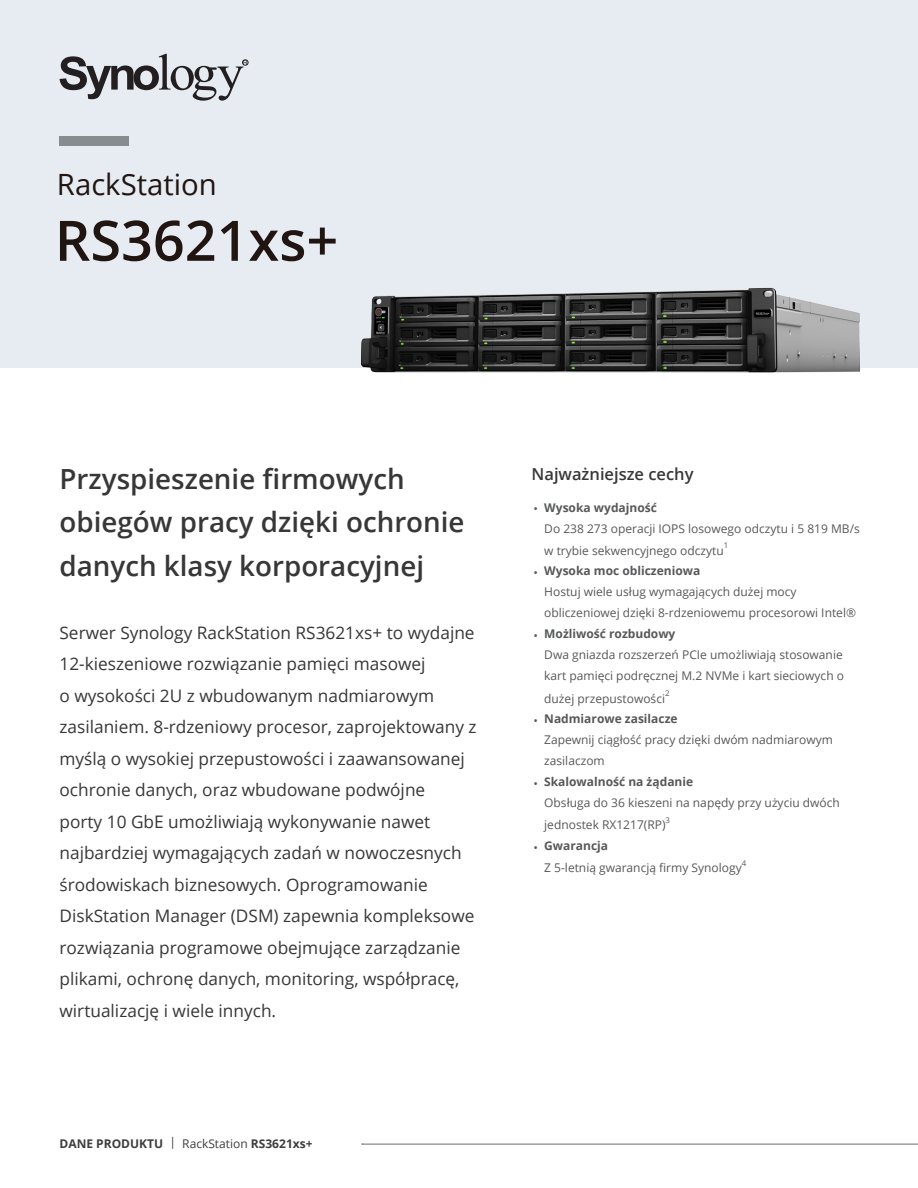
<style>
.page{position:relative;width:918px;height:1188px;background:#fff}
.page>*{position:absolute;margin:0;border:0;box-sizing:border-box;transform-origin:0 0}
.Model_Name{font:600 55.8px "Open Sans";color:#211512}
.Product_Type{font:29.25px "Open Sans";color:#211512}
.Introduction_Title{font:600 27.75px/43.5px "Open Sans";color:#383738}
.Introduction{font:17.25px/31.5px "Open Sans";color:#383738}
.Selling_Title{font:600 16.5px "Open Sans";color:#383839}
.t1{font:12px/21px "Open Sans";color:#57585a}
.t2{font:700 12px "Open Sans";color:#3e3e3f}
.t3{font:7.8px "Open Sans";color:#57585a}
.s1{font-weight:400}
.s2{font-weight:700}
</style>
<div class="page">
<hr style="left:362px;top:1144px;width:556px;height:1px;background:#6c6d70">
<div style="left:0;top:0;width:918px;height:368px;background:#e6ecf2"></div>
<div style="left:60px;top:136px;width:69px;height:10px;background:#878c91"></div>
<svg style="left:60px;top:54px;width:188px;height:47px"></svg>
<img style="left:361px;top:287px;width:500px;height:86px">
<p class="Product_Type" style="left:57px;top:165px;width:161px">RackStation</p>
<p class="Model_Name" style="left:55px;top:202px;width:285px">RS3621xs+</p>
<p class="Introduction_Title" style="left:60px;top:457px;width:407px">Przyspieszenie firmowych obiegów pracy dzięki ochronie danych klasy korporacyjnej</p>
<p class="Introduction" style="left:60px;top:616px;width:419px">Serwer Synology RackStation RS3621xs+ to wydajne 12-kieszeniowe rozwiązanie pamięci masowej<br>o wysokości 2U z wbudowanym nadmiarowym zasilaniem. 8-rdzeniowy procesor, zaprojektowany z myślą o wysokiej przepustowości i zaawansowanej ochronie danych, oraz wbudowane podwójne<br>porty 10 GbE umożliwiają wykonywanie nawet najbardziej wymagających zadań w nowoczesnych środowiskach biznesowych. Oprogramowanie DiskStation Manager (DSM) zapewnia kompleksowe rozwiązania programowe obejmujące zarządzanie plikami, ochronę danych, monitoring, współpracę, wirtualizację i wiele innych.</p>
<p class="t2" style="left:60px;top:1135px;width:255px">DANE PRODUKTU <span class="s1">| RackStation</span> RS3621xs+</p>
<p class="Selling_Title" style="left:532px;top:463px;width:164px">Najważniejsze cechy</p>
<p class="t1" style="left:544px;top:496px;width:317px;text-indent:-11px">• <span class="s2">Wysoka wydajność<br></span>Do 238 273 operacji IOPS losowego odczytu i 5 819 MB/s</p>
<p class="t1" style="left:544px;top:540px;width:181px">w trybie sekwencyjnego odczytu</p>
<p class="t3" style="left:724px;top:540px;width:6px">1</p>
<p class="t1" style="left:544px;top:560px;width:313px;text-indent:-11px">• <span class="s2">Wysoka moc obliczeniowa<br></span>Hostuj wiele usług wymagających dużej mocy obliczeniowej dzięki 8-rdzeniowemu procesorowi Intel®</p>
<p class="t1" style="left:544px;top:623px;width:301px;text-indent:-11px">• <span class="s2">Możliwość rozbudowy<br></span>Dwa gniazda rozszerzeń PCIe umożliwiają stosowanie kart pamięci podręcznej M.2 NVMe i kart sieciowych o</p>
<p class="t1" style="left:544px;top:687px;width:122px">dużej przepustowości</p>
<p class="t3" style="left:665px;top:688px;width:6px">2</p>
<p class="t1" style="left:544px;top:708px;width:290px;text-indent:-11px">• <span class="s2">Nadmiarowe zasilacze<br></span>Zapewnij ciągłość pracy dzięki dwóm nadmiarowym zasilaczom</p>
<p class="t1" style="left:544px;top:771px;width:297px;text-indent:-11px">• <span class="s2">Skalowalność na żądanie<br></span>Obsługa do 36 kieszeni na napędy przy użyciu dwóch</p>
<p class="t1" style="left:544px;top:814px;width:123px">jednostek RX1217(RP)</p>
<p class="t3" style="left:666px;top:815px;width:6px">3</p>
<p class="t1" style="left:544px;top:834px;width:199px;line-height:22.4px;text-indent:-11px">• <span class="s2">Gwarancja<br></span>Z 5-letnią gwarancją firmy Synology</p>
<p class="t3" style="left:742px;top:857px;width:6px">4</p>
</div>
